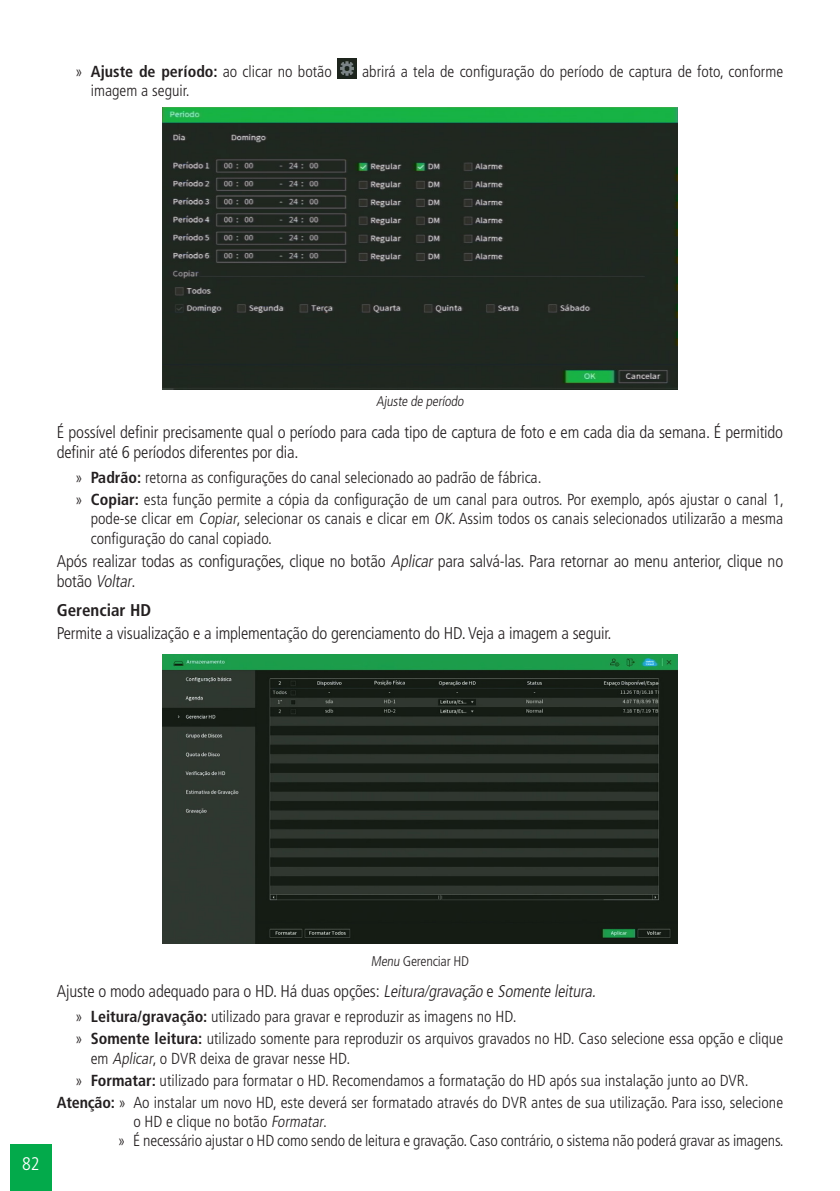
<style>
.page{position:relative;width:840px;height:1191px;background:#fff}
.page>*{position:absolute;margin:0;border:0;box-sizing:border-box;transform-origin:0 0}
.t1{font:300 condensed 18.2px "Frutiger LT Std";color:#fff}
._0__Corpo_de_texto{font:300 condensed 17px/20.4px "Frutiger LT Std";letter-spacing:-.01em;color:#231f20}
._3__Titulo_3{font:700 condensed 17px "Frutiger LT Std";color:#231f20}
._0__Corpo_de_texto-2{font:300 condensed 16px/19.2px "Frutiger LT Std";color:#231f20}
._5__Marcadores__nivel1__s_bold{font:300 condensed 16px "Frutiger LT Std";letter-spacing:-.01em;color:#231f20}
._7__Legenda{font:300 condensed 14px "Frutiger LT Std";color:#231f20}
.s1{font-weight:700}
.s2{font-style:italic}
</style>
<div class="page">
<div style="left:10px;top:1144px;width:42px;height:47px;background:#03aa4b"></div>
<img style="left:337px;top:59px;width:20px;height:20px">
<img style="left:163px;top:108px;width:513px;height:281px">
<img style="left:163px;top:654px;width:513px;height:289px">
<p class="_0__Corpo_de_texto-2" style="left:75px;top:62px;width:258px">» <span class="s1">Ajuste de período:</span> ao clicar no botão</p>
<p class="_0__Corpo_de_texto-2" style="left:362px;top:62px;width:422px">abrirá a tela de configuração do período de captura de foto, conforme</p>
<p class="_0__Corpo_de_texto-2" style="left:91px;top:81px;width:100px">imagem a seguir.</p>
<p class="_7__Legenda" style="left:376px;top:393px;width:91px">Aj uste de período</p>
<p class="_0__Corpo_de_texto" style="left:57px;top:422px;width:727px">É possível definir precisamente qual o período para cada tipo de captura de foto e em cada dia da semana. É permitido definir até 6 períodos diferentes por dia.</p>
<p class="_0__Corpo_de_texto-2" style="left:75px;top:468px;width:467px">» <span class="s1">Padrão:</span> retorna as configurações do canal selecionado ao padrão de fábrica.</p>
<p class="_0__Corpo_de_texto-2" style="left:91px;top:490px;width:694px;text-align:justify;text-indent:-16px">» <span class="s1">Copiar:</span> esta função permite a cópia da configuração de um canal para outros. Por exemplo, após ajustar o canal 1, pode-se clicar em <span class="s2">Copiar</span>, selecionar os canais e clicar em <span class="s2">OK</span>. Assim todos os canais selecionados utilizarão a mesma configuração do canal copiado.</p>
<p class="_0__Corpo_de_texto" style="left:57px;top:551px;width:727px">Após realizar todas as configurações, clique no botão <span class="s2">Aplicar</span> para salvá-las. Para retornar ao menu anterior, clique no b otã o <span class="s2">Voltar</span>.</p>
<p class="_3__Titulo_3" style="left:57px;top:600px;width:96px">Gerenciar HD</p>
<p class="_0__Corpo_de_texto" style="left:57px;top:623px;width:556px">Permite a visualização e a implementação do gerenciamento do HD. Veja a imagem a seguir.</p>
<p class="t1" style="left:22px;top:1153px;width:19px">82</p>
<p class="_7__Legenda" style="left:370px;top:953px;width:100px">Menu Gerenciar HD</p>
<p class="_0__Corpo_de_texto" style="left:57px;top:981px;width:543px">Ajuste o modo adequado para o HD. Há duas opções: <span class="s2">Leitura/gravação</span> e <span class="s2">Somente leitura.</span></p>
<p class="_0__Corpo_de_texto-2" style="left:75px;top:1007px;width:442px">» <span class="s1">Leitura/gravação:</span> utilizado para gravar e reproduzir as imagens no HD.</p>
<p class="_0__Corpo_de_texto-2" style="left:91px;top:1029px;width:693px;text-indent:-16px">» <span class="s1">Somente leitura:</span> utilizado somente para reproduzir os arquivos gravados no HD. Caso selecione essa opção e clique em <span class="s2">Aplicar</span>, o DVR deixa de gravar nesse HD.</p>
<p class="_0__Corpo_de_texto-2" style="left:75px;top:1070px;width:674px">» <span class="s1">Formatar:</span> utilizado para formatar o HD. Recomendamos a formatação do HD após sua instalação junto ao DVR.</p>
<p class="_0__Corpo_de_texto-2" style="left:133px;top:1092px;width:651px;text-indent:-77px"><span class="s1">Atenção:</span> » Ao instalar um novo HD, este deverá ser formatado através do DVR antes de sua utilização. Para isso, selecione o HD e clique no botão <span class="s2">Formatar</span>.</p>
<p class="_5__Marcadores__nivel1__s_bold" style="left:118px;top:1131px;width:667px">» É necessário ajustar o HD como sendo de leitura e gravação. Caso contrário, o sistema não poderá gravar as imagens.</p>
</div>
